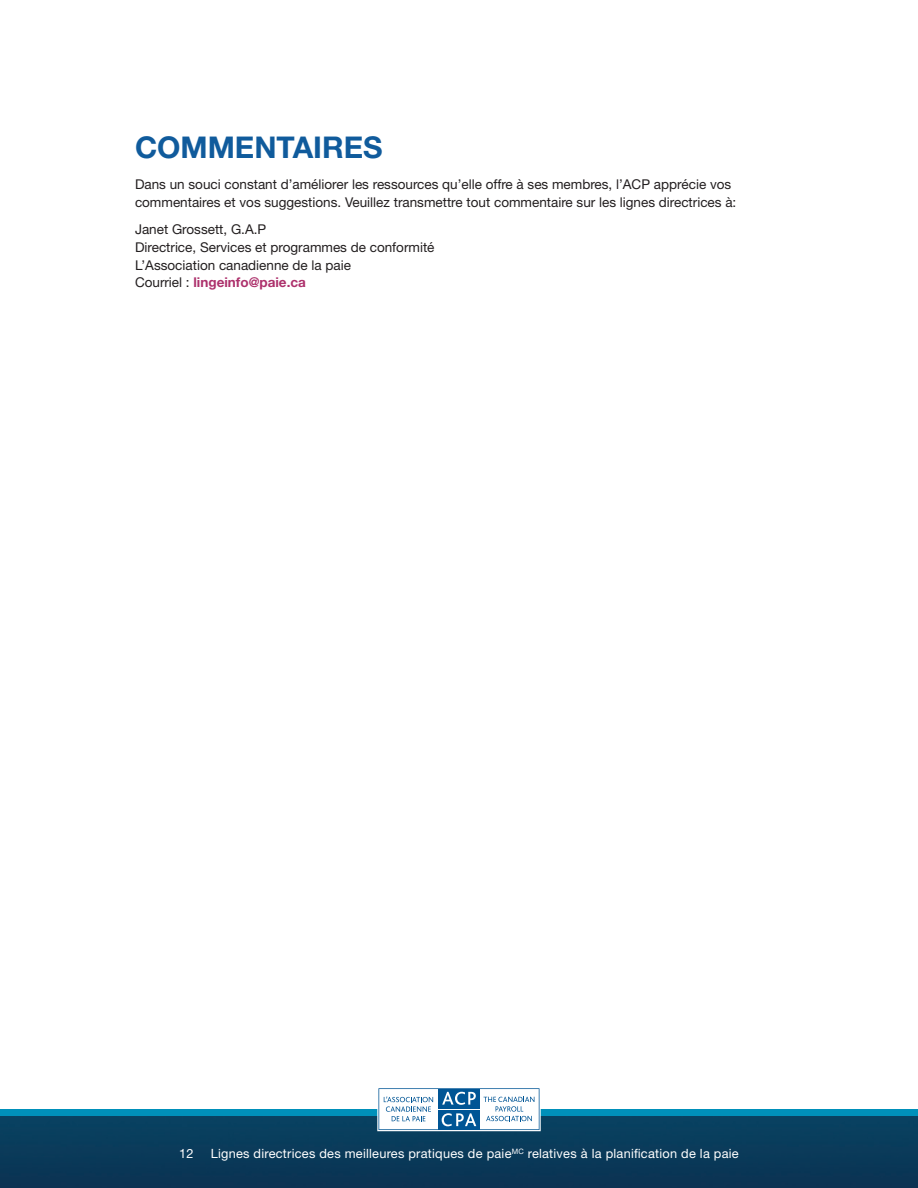
<style>
.page{position:relative;width:918px;height:1188px;background:#fff}
.page>*{position:absolute;margin:0;border:0;box-sizing:border-box;transform-origin:0 0}
.t1{font:700 30px "Helvetica Neue";color:#105b9c}
.t2{font:13.5px/18px "Helvetica Neue";color:#231f20}
.t3{font:12.75px "Helvetica Neue";letter-spacing:.02em;color:#fff}
.s1{font-weight:700;color:#ad316c}
</style>
<div class="page">
<div style="left:0;top:1115px;width:918px;height:73px;background:#093a5a"></div>
<div style="left:0;top:1109px;width:918px;height:6px;background:#0090ba"></div>
<div style="left:377px;top:1087px;width:164px;height:44px;background:#fff"></div>
<svg style="left:378px;top:1088px;width:162px;height:42px"></svg>
<h1 class="t1" style="left:135px;top:129px;width:249px">COMMENTAIRES</h1>
<p class="t2" style="left:135px;top:175px;width:603px">Dans un souci constant d’améliorer les ressources qu’elle offre à ses membres, l’ACP apprécie vos commentaires et vos suggestions. Veuillez transmettre tout commentaire sur les lignes directrices à:</p>
<p class="t2" style="left:135px;top:220px;width:301px">Janet Grossett, G.A.P<br>Directrice, Services et programmes de conformité L’Association canadienne de la paie<br>Courriel : <span class="s1">LINGEINFO@PAIE.CA</span></p>
<p class="t3" style="left:179px;top:1146px;width:16px">12</p>
<p class="t3" style="left:211px;top:1146px;width:530px">Lignes directrices des meilleures pratiques de paie<sup>MC</sup> relatives à la planification de la paie</p>
</div>
